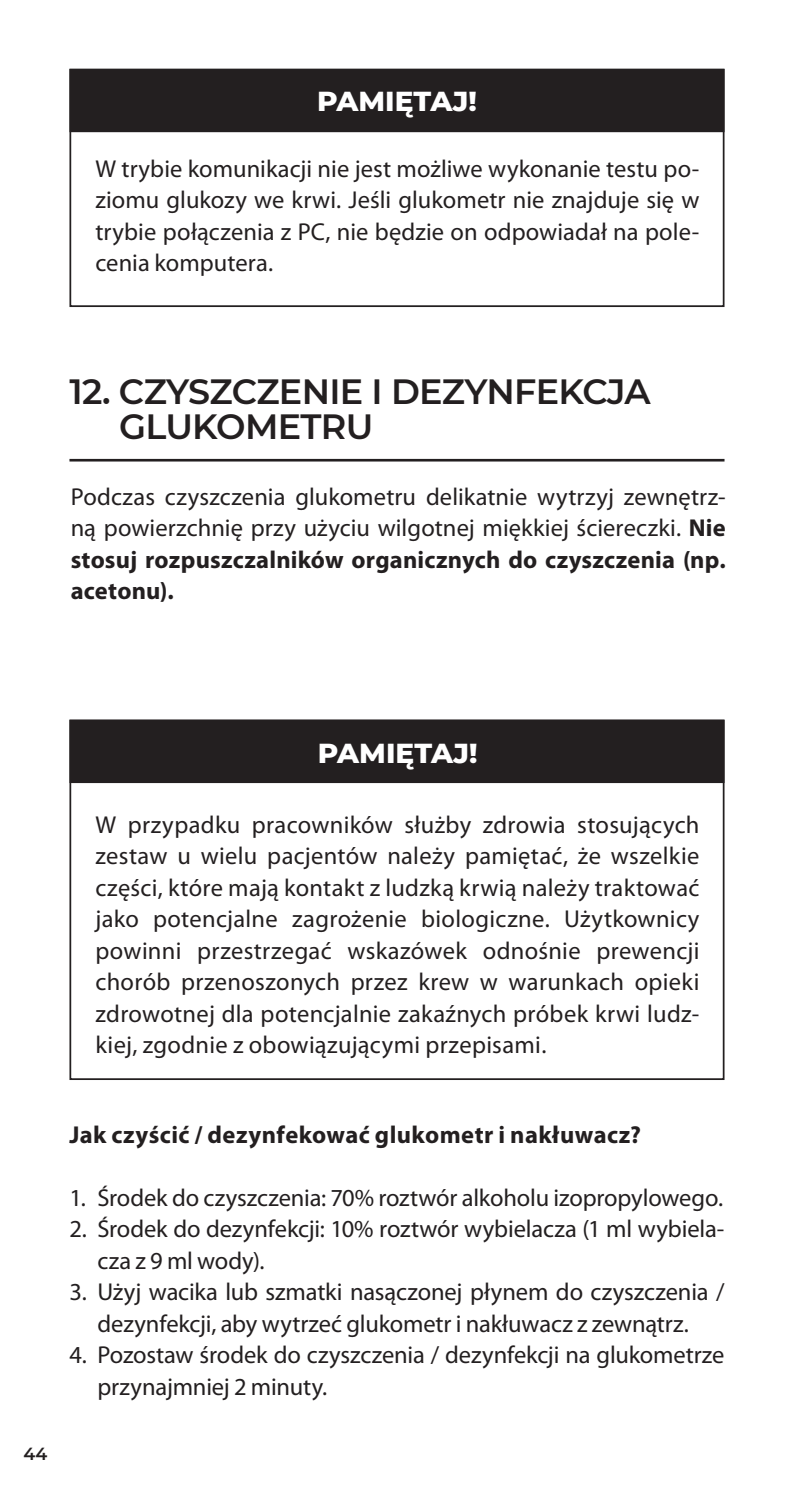
<style>
.page{position:relative;width:794px;height:1489px;background:#fff}
.page>*{position:absolute;margin:0;border:0;box-sizing:border-box;transform-origin:0 0}
.t1{font:600 35px/35px "Montserrat";letter-spacing:-.02em;color:#231f20}
.t2{font:800 28px "Montserrat";color:#fff}
.t3{font:24.5px/31.5px "Myriad Pro";color:#231f20;text-align:justify}
.t4{font:700 24.5px "Myriad Pro";letter-spacing:.02em;color:#231f20}
.t5{font:600 17.5px "Montserrat";color:#231f20}
.s1{font-weight:700}
</style>
<div class="page">
<div style="left:70px;top:720px;width:653px;height:62px;background:#231f20"></div>
<div style="left:69px;top:719px;width:655px;height:64px;border:2px solid #231f20"></div>
<div style="left:70px;top:70px;width:653px;height:61px;background:#231f20"></div>
<div style="left:69px;top:69px;width:655px;height:63px;border:2px solid #231f20"></div>
<hr style="left:69px;top:459px;width:655px;height:2px;background:#231f20">
<p class="t2" style="left:317px;top:80px;width:161px">PAMIĘTAJ!</p>
<p class="t3" style="left:95px;top:152px;width:605px">W trybie komunikacji nie jest możliwe wykonanie testu po&shy;ziomu glukozy we krwi. Jeśli glukometr nie znajduje się w trybie połączenia z PC, nie będzie on odpowiadał na pole&shy;cenia komputera.</p>
<h1 class="t1" style="left:119px;top:372px;width:533px;text-indent:-50px">12. CZYSZCZENIE I DEZYNFEKCJA<br>GLUKOMETRU</h1>
<p class="t3" style="left:71px;top:480px;width:656px">Podczas czyszczenia glukometru delikatnie wytrzyj zewnętrz&shy;ną powierzchnię przy użyciu wilgotnej miękkiej ściereczki. <span class="s1">Nie stosuj rozpuszczalników organicznych do czyszczenia (np. acetonu).</span></p>
<p class="t2" style="left:318px;top:732px;width:161px">PAMIĘTAJ!</p>
<p class="t3" style="left:95px;top:808px;width:605px">W przypadku pracowników służby zdrowia stosujących zestaw u wielu pacjentów należy pamiętać, że wszelkie części, które mają kontakt z ludzką krwią należy traktować jako potencjalne zagrożenie biologiczne. Użytkownicy powinni przestrzegać wskazówek odnośnie prewencji chorób przenoszonych przez krew w warunkach opieki zdrowotnej dla potencjalnie zakaźnych próbek krwi ludz&shy;kiej, zgodnie z obowiązującymi przepisami.</p>
<p class="t5" style="left:23px;top:1441px;width:25px">44</p>
<p class="t4" style="left:69px;top:1118px;width:573px">Jak czyścić / dezynfekować glukometr i nakłuwacz?</p>
<p class="t3" style="left:69px;top:1181px;width:655px">1. Środek do czyszczenia: 70% roztwór alkoholu izopropylowego.</p>
<p class="t3" style="left:97px;top:1212px;width:628px;text-indent:-28px">2. Środek do dezynfekcji: 10% roztwór wybielacza (1 ml wybiela&shy;cza z 9 ml wody).</p>
<p class="t3" style="left:69px;top:1275px;width:656px;text-align:center">3. Użyj wacika lub szmatki nasączonej płynem do czyszczenia / dezynfekcji, aby wytrzeć glukometr i nakłuwacz z zewnątrz.</p>
<p class="t3" style="left:97px;top:1338px;width:628px;text-indent:-28px">4. Pozostaw środek do czyszczenia / dezynfekcji na glukometrze przynajmniej 2 minuty.</p>
</div>
